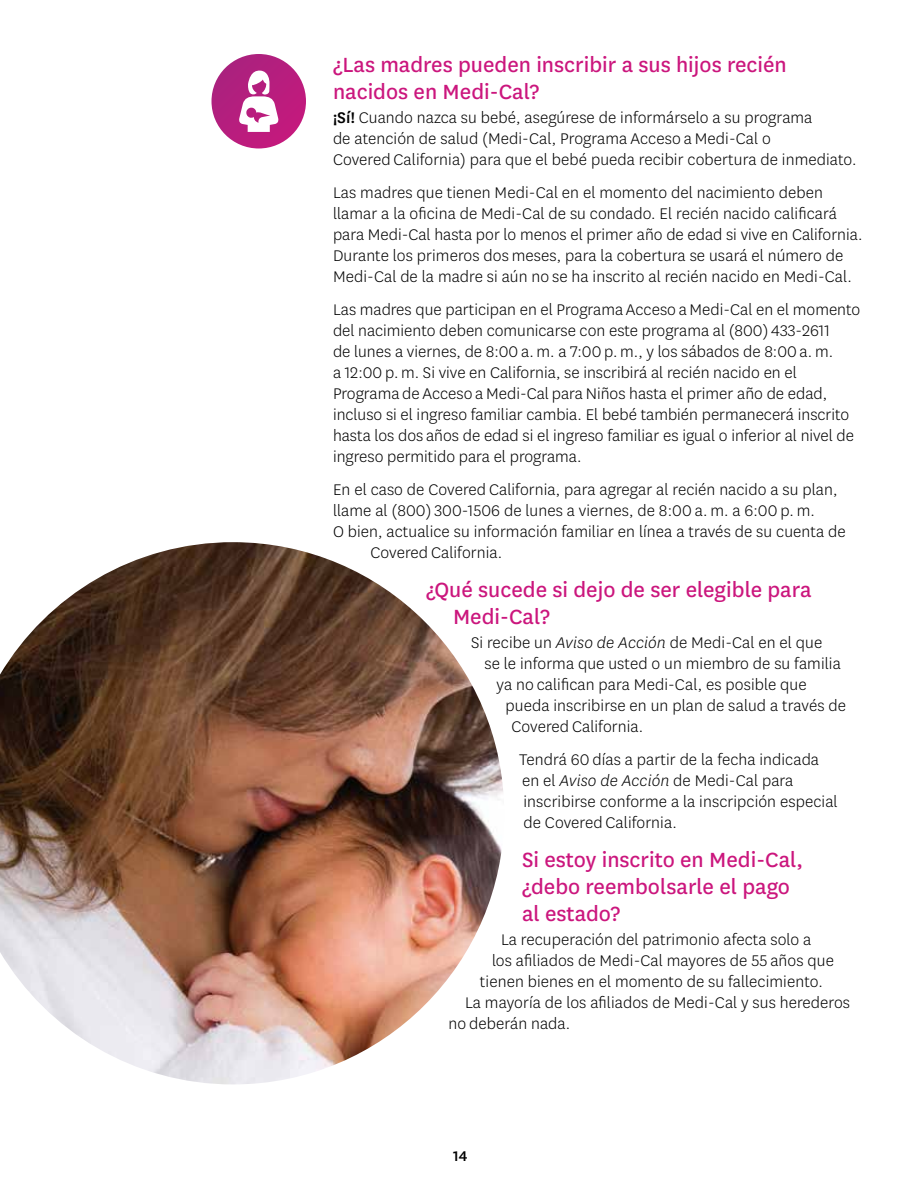
<style>
.page{position:relative;width:918px;height:1188px;background:#fff}
.page>*{position:absolute;margin:0;border:0;box-sizing:border-box;transform-origin:0 0}
.t1{font:24px/27px "Centene Sans";color:#cb167d}
.t2{font:300 18px/21px "Centene Sans";letter-spacing:.005em;color:#000}
.t3{font:500 16.5px "Centene Sans";color:#000}
.s1{font-weight:500}
.s2{font-style:italic}
</style>
<div class="page">
<div style="left:212px;top:54px;width:94px;height:94px;background:#b71e7e;border-radius:47px"></div>
<svg style="left:239px;top:70px;width:40px;height:62px"></svg>
<img style="left:0;top:542px;width:503px;height:542px">
<h3 class="t1" style="left:333px;top:50px;width:455px">¿Las madres pueden inscribir a sus hijos recién nacidos en Medi‑Cal?</h3>
<p class="t2" style="left:333px;top:106px;width:525px"><span class="s1">¡Sí!</span> Cuando nazca su bebé, asegúrese de informárselo a su programa<br>de atención de salud (Medi‑Cal, Programa Acceso a Medi‑Cal o<br>Covered California) para que el bebé pueda recibir cobertura de inmediato.</p>
<p class="t2" style="left:333px;top:181px;width:531px">Las madres que tienen Medi‑Cal en el momento del nacimiento deben llamar a la oficina de Medi‑Cal de su condado. El recién nacido calificará para Medi‑Cal hasta por lo menos el primer año de edad si vive en California.<br>Durante los primeros dos meses, para la cobertura se usará el número de Medi‑Cal de la madre si aún no se ha inscrito al recién nacido en Medi‑Cal.</p>
<p class="t2" style="left:333px;top:298px;width:529px">Las madres que participan en el Programa Acceso a Medi‑Cal en el momento del nacimiento deben comunicarse con este programa al (800) 433‑2611<br>de lunes a viernes, de 8:00 a. m. a 7:00 p. m., y los sábados de 8:00 a. m.<br>a 12:00 p. m. Si vive en California, se inscribirá al recién nacido en el Programa de Acceso a Medi‑Cal para Niños hasta el primer año de edad, incluso si el ingreso familiar cambia. El bebé también permanecerá inscrito hasta los dos años de edad si el ingreso familiar es igual o inferior al nivel de ingreso permitido para el programa.</p>
<p class="t2" style="left:333px;top:478px;width:506px">En el caso de Covered California, para agregar al recién nacido a su plan,</p>
<p class="t2" style="left:333px;top:499px;width:483px">llame al (800) 300‑1506 de lunes a viernes, de 8:00 a. m. a 6:00 p. m.</p>
<p class="t2" style="left:333px;top:520px;width:514px">O bien, actualice su información familiar en línea a través de su cuenta de</p>
<p class="t2" style="left:370px;top:541px;width:133px">Covered California.</p>
<h3 class="t1" style="left:453px;top:575px;width:360px;text-indent:-27px">¿Qué sucede si dejo de ser elegible para<br>Medi‑Cal?</h3>
<p class="t2" style="left:471px;top:631px;width:353px">Si recibe un <span class="s2">Aviso de Acción</span> de Medi‑Cal en el que</p>
<p class="t2" style="left:484px;top:652px;width:358px">se le informa que usted o un miembro de su familia</p>
<p class="t2" style="left:497px;top:673px;width:312px">ya no califican para Medi‑Cal, es posible que</p>
<p class="t2" style="left:506px;top:694px;width:342px">pueda inscribirse en un plan de salud a través de</p>
<p class="t2" style="left:512px;top:715px;width:133px">Covered California.</p>
<p class="t2" style="left:519px;top:748px;width:320px">Tendrá 60 días a partir de la fecha indicada en el <span class="s2">Aviso de Acción</span> de Medi‑Cal para inscribirse conforme a la inscripción especial de Covered California.</p>
<h3 class="t1" style="left:522px;top:845px;width:283px">Si estoy inscrito en Medi‑Cal, ¿debo reembolsarle el pago al estado?</h3>
<p class="t2" style="left:501px;top:928px;width:312px">La recuperación del patrimonio afecta solo a</p>
<p class="t2" style="left:492px;top:949px;width:343px">los afiliados de Medi‑Cal mayores de 55 años que</p>
<p class="t2" style="left:480px;top:970px;width:344px">tienen bienes en el momento de su fallecimiento.</p>
<p class="t2" style="left:465px;top:991px;width:387px">La mayoría de los afiliados de Medi‑Cal y sus herederos</p>
<p class="t2" style="left:448px;top:1012px;width:123px">no deberán nada.</p>
<p class="t3" style="left:453px;top:1145px;width:16px">14</p>
</div>
